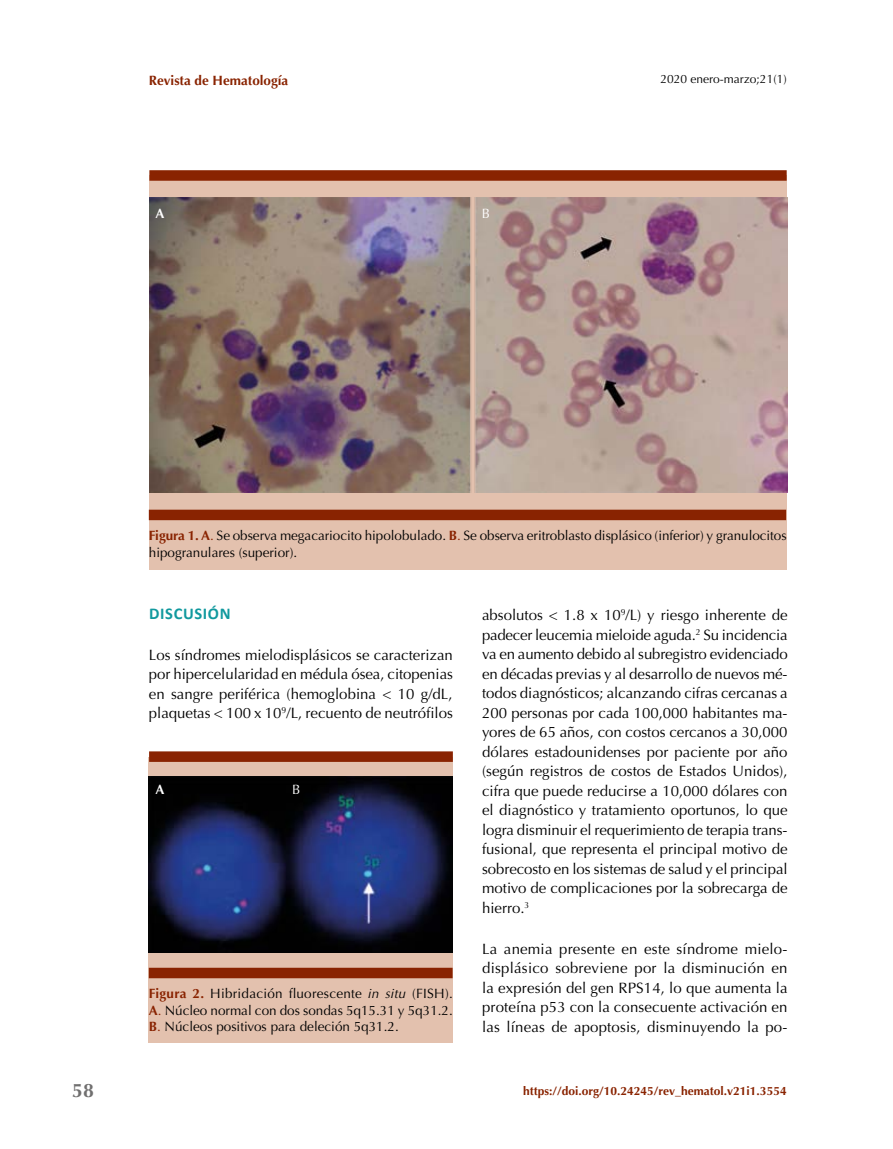
<style>
.page{position:relative;width:893px;height:1149px;background:#fff}
.page>*{position:absolute;margin:0;border:0;box-sizing:border-box;transform-origin:0 0}
.t1{font:700 19.5px "Optima";color:#706f6f}
.t2{font:700 16.5px "Calibri";letter-spacing:.04em;color:#11999e}
.t3{font:15px/19.5px "Optima";color:#000;text-align:justify}
.t4{font:13.5px/16.5px "Optima";letter-spacing:-.005em;color:#000;text-align:justify}
.t5{font:700 13.5px "Optima";color:#892301}
.t6{font:700 13.5px "Optima";color:#fff}
.t7{font:13.5px "Optima";color:#fff}
.t8{font:700 12px "Optima";color:#892301}
.t9{font:12px "Optima";color:#000}
.s1{font-weight:700;color:#892301}
.s2{color:#892301}
.s3{font-style:italic}
</style>
<div class="page">
<div style="left:149px;top:756px;width:304px;height:286px;background:#e3c1ae"></div>
<div style="left:149px;top:751px;width:304px;height:10px;background:#892301"></div>
<div style="left:149px;top:967px;width:304px;height:10px;background:#892301"></div>
<div style="left:149px;top:175px;width:638px;height:394px;background:#e3c1ae"></div>
<div style="left:149px;top:170px;width:638px;height:11px;background:#892301"></div>
<div style="left:149px;top:509px;width:637px;height:11px;background:#892301"></div>
<img style="left:149px;top:776px;width:304px;height:176px">
<img style="left:150px;top:197px;width:638px;height:296px">
<p class="t5" style="left:149px;top:72px;width:141px">Revista de Hematología</p>
<p class="t9" style="left:661px;top:72px;width:128px">2020 enero-marzo;21(1)</p>
<p class="t6" style="left:156px;top:205px;width:11px">A</p>
<p class="t7" style="left:482px;top:205px;width:10px">B</p>
<h1 class="t1" style="left:72px;top:1079px;width:23px">58</h1>
<p class="t4" style="left:149px;top:527px;width:639px"><span class="s1">Figura 1. A</span><span class="s2">.</span> Se observa megacariocito hipolobulado. <span class="s1">B</span><span class="s2">.</span> Se observa eritroblasto displásico (inferior) y granulocitos hipogranulares (superior).</p>
<p class="t2" style="left:149px;top:602px;width:83px">DISCUSIÓN</p>
<p class="t3" style="left:149px;top:644px;width:306px">Los síndromes mielodisplásicos se caracterizan por hipercelularidad en médula ósea, citopenias en sangre periférica (hemoglobina &lt; 10 g/dL, plaquetas &lt; 100 x 10<sup>9</sup>/L, recuento de neutrófilos</p>
<p class="t6" style="left:156px;top:781px;width:11px">A</p>
<p class="t7" style="left:292px;top:781px;width:10px">B</p>
<p class="t4" style="left:149px;top:985px;width:305px"><span class="s1">Figura 2.</span> Hibridación fluorescente <span class="s3">in situ</span> (FISH).<br><span class="s1">A</span><span class="s2">.</span> Núcleo normal con dos sondas 5q15.31 y 5q31.2.<br><span class="s1">B</span><span class="s2">.</span> Núcleos positivos para deleción 5q31.2.</p>
<p class="t3" style="left:482px;top:605px;width:307px">absolutos &lt; 1.8 x 10<sup>9</sup>/L) y riesgo inherente de padecer leucemia mieloide aguda.<sup>2</sup> Su incidencia va en aumento debido al subregistro evidenciado en décadas previas y al desarrollo de nuevos mé&shy;todos diagnósticos; alcanzando cifras cercanas a 200 personas por cada 100,000 habitantes ma&shy;yores de 65 años, con costos cercanos a 30,000 dólares estadounidenses por paciente por año (según registros de costos de Estados Unidos), cifra que puede reducirse a 10,000 dólares con el diagnóstico y tratamiento oportunos, lo que logra disminuir el requerimiento de terapia trans&shy;fusional, que representa el principal motivo de sobrecosto en los sistemas de salud y el principal motivo de complicaciones por la sobrecarga de hierro.<sup>3</sup></p>
<p class="t3" style="left:482px;top:938px;width:307px">La anemia presente en este síndrome mielo&shy;displásico sobreviene por la disminución en la expresión del gen RPS14, lo que aumenta la proteína p53 con la consecuente activación en las líneas de apoptosis, disminuyendo la po-</p>
<p class="t8" style="left:523px;top:1083px;width:265px">https://doi.org/10.24245/rev_hematol.v21i1.3554</p>
</div>
